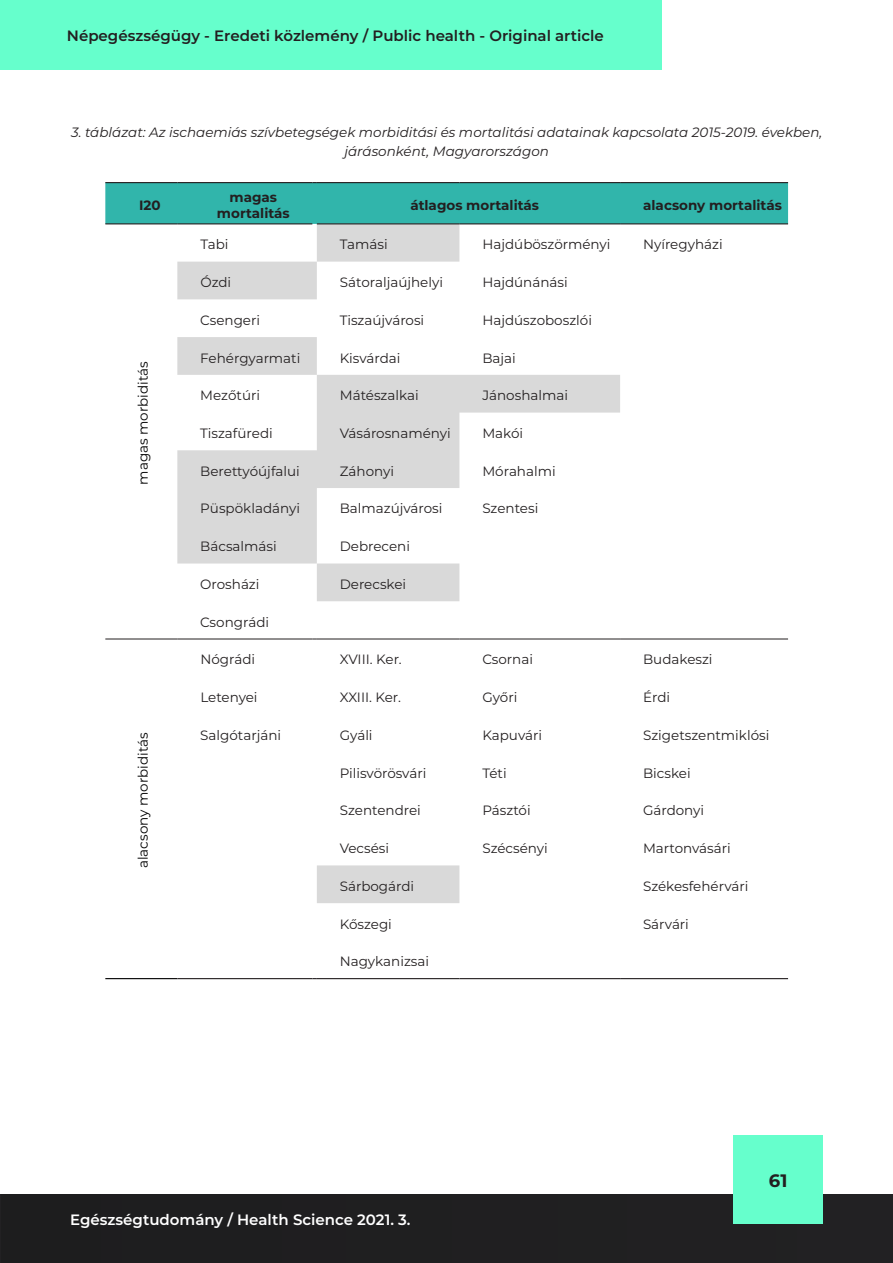
<style>
.page{position:relative;width:893px;height:1263px;background:#fff}
.page>*{position:absolute;margin:0;border:0;box-sizing:border-box;transform-origin:0 0}
.t1{font:700 18px "Montserrat";color:#231f20}
.t2{font:600 15px "Montserrat";color:#231f20}
.t3{font:600 15px "Montserrat";color:#fff}
.t4{font:13.5px "Montserrat";color:#231f20}
.t5{font:italic 13.5px/19.5px "Montserrat";color:#231f20;text-align:center}
.t6{font:700 13.5px/16.2px "Montserrat";color:#231f20;text-align:center}
.t7{font:13.5px "Montserrat";color:#000}
</style>
<div class="page">
<div style="left:0;top:1195px;width:893px;height:68px;background:#1f1f20"></div>
<div style="left:733px;top:1135px;width:90px;height:89px;background:#6fc"></div>
<div style="left:0;top:1px;width:661px;height:69px;background:#6fc"></div>
<svg style="left:177px;top:224px;width:443px;height:679px"></svg>
<div style="left:105px;top:182px;width:683px;height:42px;background:#31b5ab"></div>
<hr style="left:317px;top:182px;width:142px;height:1px;background:#231f20">
<hr style="left:459px;top:182px;width:161px;height:1px;background:#231f20">
<hr style="left:620px;top:182px;width:168px;height:1px;background:#231f20">
<hr style="left:105px;top:978px;width:72px;height:1px;background:#000">
<hr style="left:177px;top:978px;width:135px;height:1px;background:#231f20">
<hr style="left:317px;top:978px;width:142px;height:1px;background:#231f20">
<hr style="left:459px;top:978px;width:161px;height:1px;background:#231f20">
<hr style="left:620px;top:978px;width:168px;height:1px;background:#231f20">
<hr style="left:105px;top:639px;width:72px;height:1px;background:#231f20">
<hr style="left:177px;top:639px;width:135px;height:1px;background:#231f20">
<hr style="left:317px;top:639px;width:142px;height:1px;background:#231f20">
<hr style="left:459px;top:639px;width:161px;height:1px;background:#231f20">
<hr style="left:620px;top:639px;width:168px;height:1px;background:#231f20">
<p class="t2" style="left:67px;top:25px;width:538px">Népegészségügy - Eredeti közlemény / Public health - Original article</p>
<p class="t5" style="left:71px;top:122px;width:753px">3. táblázat: Az ischaemiás szívbetegségek morbiditási és mortalitási adatainak kapcsolata 2015-2019. években, járásonként, Magyarországon</p>
<p class="t6" style="left:139px;top:196px;width:23px">I20</p>
<p class="t6" style="left:217px;top:188px;width:74px">magas mortalitás</p>
<p class="t6" style="left:410px;top:196px;width:130px">átlagos mortalitás</p>
<p class="t6" style="left:643px;top:196px;width:140px">alacsony mortalitás</p>
<p class="t7" style="left:134px;top:485px;width:125px;rotate:-90deg">magas morbiditás</p>
<p class="t7" style="left:134px;top:868px;width:137px;rotate:-90deg">alacsony morbiditás</p>
<p class="t4" style="left:200px;top:235px;width:30px">Tabi</p>
<p class="t4" style="left:340px;top:235px;width:49px">Tamási</p>
<p class="t4" style="left:482px;top:235px;width:130px">Hajdúböszörményi</p>
<p class="t4" style="left:643px;top:235px;width:81px">Nyíregyházi</p>
<p class="t4" style="left:200px;top:273px;width:32px">Ózdi</p>
<p class="t4" style="left:340px;top:273px;width:105px">Sátoraljaújhelyi</p>
<p class="t4" style="left:482px;top:273px;width:87px">Hajdúnánási</p>
<p class="t4" style="left:200px;top:311px;width:61px">Csengeri</p>
<p class="t4" style="left:340px;top:311px;width:86px">Tiszaújvárosi</p>
<p class="t4" style="left:482px;top:311px;width:111px">Hajdúszoboszlói</p>
<p class="t4" style="left:200px;top:348px;width:102px">Fehérgyarmati</p>
<p class="t4" style="left:340px;top:348px;width:62px">Kisvárdai</p>
<p class="t4" style="left:482px;top:348px;width:35px">Bajai</p>
<p class="t4" style="left:200px;top:386px;width:61px">Mezőtúri</p>
<p class="t4" style="left:340px;top:386px;width:80px">Mátészalkai</p>
<p class="t4" style="left:482px;top:386px;width:87px">Jánoshalmai</p>
<p class="t4" style="left:200px;top:424px;width:74px">Tiszafüredi</p>
<p class="t4" style="left:340px;top:424px;width:113px">Vásárosnaményi</p>
<p class="t4" style="left:482px;top:424px;width:42px">Makói</p>
<p class="t4" style="left:200px;top:462px;width:101px">Berettyóújfalui</p>
<p class="t4" style="left:340px;top:462px;width:56px">Záhonyi</p>
<p class="t4" style="left:482px;top:462px;width:75px">Mórahalmi</p>
<p class="t4" style="left:200px;top:499px;width:101px">Püspökladányi</p>
<p class="t4" style="left:340px;top:499px;width:104px">Balmazújvárosi</p>
<p class="t4" style="left:482px;top:499px;width:57px">Szentesi</p>
<p class="t4" style="left:200px;top:537px;width:78px">Bácsalmási</p>
<p class="t4" style="left:340px;top:537px;width:72px">Debreceni</p>
<p class="t4" style="left:200px;top:575px;width:61px">Orosházi</p>
<p class="t4" style="left:340px;top:575px;width:68px">Derecskei</p>
<p class="t4" style="left:200px;top:613px;width:70px">Csongrádi</p>
<p class="t4" style="left:200px;top:650px;width:56px">Nógrádi</p>
<p class="t4" style="left:340px;top:650px;width:63px">XVIII. Ker.</p>
<p class="t4" style="left:482px;top:650px;width:52px">Csornai</p>
<p class="t4" style="left:643px;top:650px;width:71px">Budakeszi</p>
<p class="t4" style="left:200px;top:688px;width:59px">Letenyei</p>
<p class="t4" style="left:340px;top:688px;width:63px">XXIII. Ker.</p>
<p class="t4" style="left:482px;top:688px;width:36px">Győri</p>
<p class="t4" style="left:643px;top:688px;width:29px">Érdi</p>
<p class="t4" style="left:200px;top:726px;width:82px">Salgótarjáni</p>
<p class="t4" style="left:340px;top:726px;width:34px">Gyáli</p>
<p class="t4" style="left:482px;top:726px;width:61px">Kapuvári</p>
<p class="t4" style="left:643px;top:726px;width:128px">Szigetszentmiklósi</p>
<p class="t4" style="left:340px;top:763px;width:88px">Pilisvörösvári</p>
<p class="t4" style="left:482px;top:763px;width:26px">Téti</p>
<p class="t4" style="left:643px;top:763px;width:49px">Bicskei</p>
<p class="t4" style="left:340px;top:801px;width:83px">Szentendrei</p>
<p class="t4" style="left:482px;top:801px;width:50px">Pásztói</p>
<p class="t4" style="left:643px;top:801px;width:63px">Gárdonyi</p>
<p class="t4" style="left:340px;top:839px;width:51px">Vecsési</p>
<p class="t4" style="left:482px;top:839px;width:67px">Szécsényi</p>
<p class="t4" style="left:643px;top:839px;width:89px">Martonvásári</p>
<p class="t4" style="left:340px;top:877px;width:76px">Sárbogárdi</p>
<p class="t4" style="left:643px;top:877px;width:107px">Székesfehérvári</p>
<p class="t4" style="left:340px;top:914px;width:54px">Kőszegi</p>
<p class="t4" style="left:643px;top:914px;width:47px">Sárvári</p>
<p class="t4" style="left:340px;top:952px;width:91px">Nagykanizsai</p>
<h1 class="t1" style="left:769px;top:1167px;width:20px">61</h1>
<p class="t3" style="left:70px;top:1209px;width:342px">Egészségtudomány / Health Science 2021. 3.</p>
</div>
